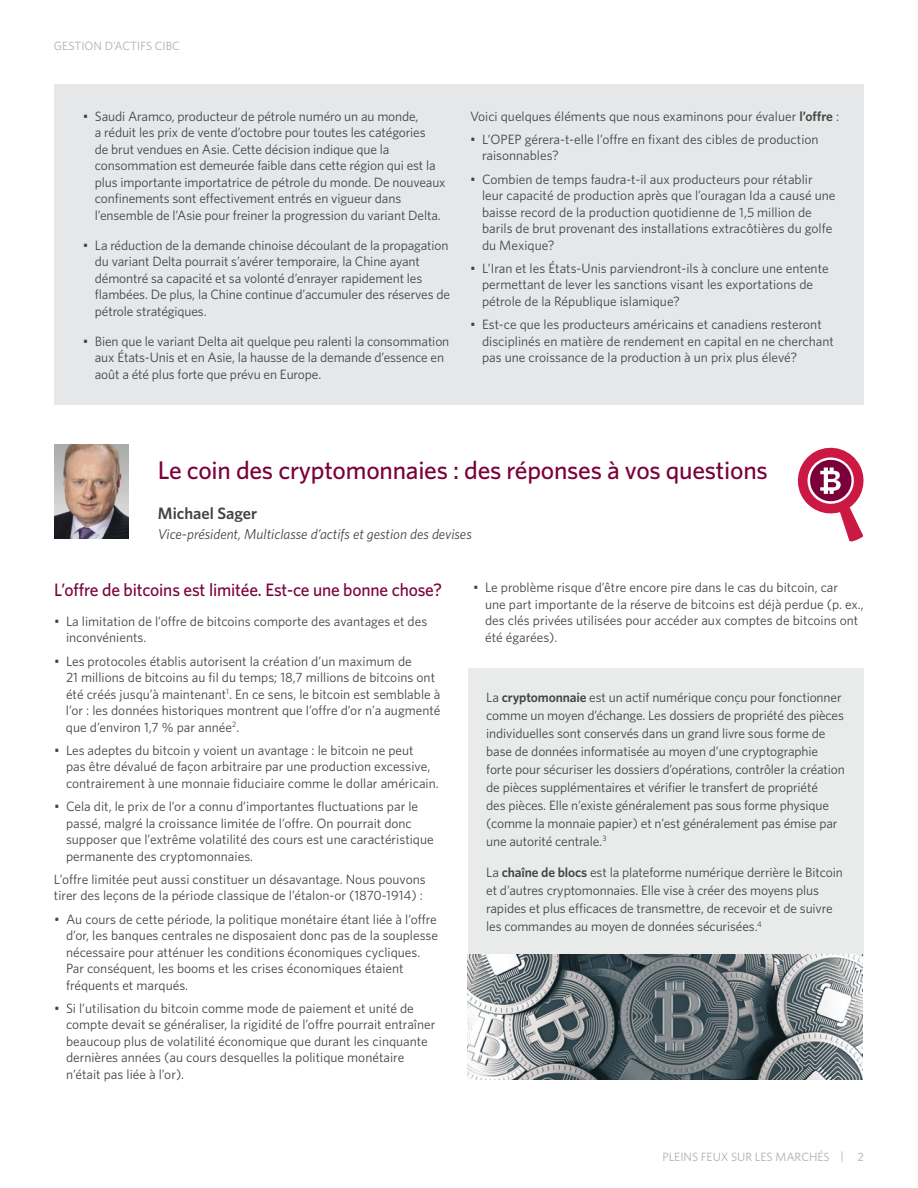
<style>
.page{position:relative;width:918px;height:1188px;background:#fff}
.page>*{position:absolute;margin:0;border:0;box-sizing:border-box;transform-origin:0 0}
.Subheader_H2{font:500 25.5px "Whitney";letter-spacing:-.01em;color:#7b003a}
.Subheader_H3{font:500 18px "Whitney";letter-spacing:-.01em;color:#7b003a}
.Body_P{font:600 16.5px "Whitney";color:#434444}
.Body_P-2{font:italic 14.25px "Whitney";color:#434444}
.Body_P-3{font:13.5px/16.5px "Whitney";color:#434444}
.t1{font:12px "Whitney";color:#acaeb1}
.s1{font-weight:600}
</style>
<div class="page">
<div style="left:54px;top:84px;width:810px;height:321px;background:#e6e7e8"></div>
<img style="left:54px;top:444px;width:75px;height:95px">
<svg style="left:798px;top:448px;width:66px;height:94px"></svg>
<div style="left:468px;top:668px;width:396px;height:290px;background:#e9ebea"></div>
<img style="left:468px;top:955px;width:395px;height:125px">
<p class="t1" style="left:54px;top:38px;width:127px">GESTION D’ACTIFS CIBC</p>
<p class="Body_P-3" style="left:95px;top:107px;width:352px;text-indent:-12px">• Saudi Aramco, producteur de pétrole numéro un au monde,<br>a réduit les prix de vente d’octobre pour toutes les catégories<br>de brut vendues en Asie. Cette décision indique que la consommation est demeurée faible dans cette région qui est la plus importante importatrice de pétrole du monde. De nouveaux confinements sont effectivement entrés en vigueur dans l’ensemble de l’Asie pour freiner la progression du variant Delta.</p>
<p class="Body_P-3" style="left:95px;top:236px;width:357px;text-indent:-12px">• La réduction de la demande chinoise découlant de la propagation du variant Delta pourrait s’avérer temporaire, la Chine ayant démontré sa capacité et sa volonté d’enrayer rapidement les flambées. De plus, la Chine continue d’accumuler des réserves de pétrole stratégiques.</p>
<p class="Body_P-3" style="left:95px;top:332px;width:356px;text-indent:-12px">• Bien que le variant Delta ait quelque peu ralenti la consommation aux États-Unis et en Asie, la hausse de la demande d’essence en août a été plus forte que prévu en Europe.</p>
<p class="Body_P-3" style="left:470px;top:107px;width:371px">Voici quelques éléments que nous examinons pour évaluer <span class="s1">l’offre</span> :</p>
<p class="Body_P-3" style="left:482px;top:131px;width:338px;text-indent:-12px">• L’OPEP gérera-t-elle l’offre en fixant des cibles de production raisonnables?</p>
<p class="Body_P-3" style="left:482px;top:170px;width:355px;text-indent:-12px">• Combien de temps faudra-t-il aux producteurs pour rétablir leur capacité de production après que l’ouragan Ida a causé une baisse record de la production quotidienne de 1,5 million de barils de brut provenant des installations extracôtières du golfe du Mexique?</p>
<p class="Body_P-3" style="left:482px;top:260px;width:348px;text-indent:-12px">• L’Iran et les États-Unis parviendront-ils à conclure une entente permettant de lever les sanctions visant les exportations de pétrole de la République islamique?</p>
<p class="Body_P-3" style="left:482px;top:316px;width:354px;text-indent:-12px">• Est-ce que les producteurs américains et canadiens resteront disciplinés en matière de rendement en capital en ne cherchant pas une croissance de la production à un prix plus élevé?</p>
<h2 class="Subheader_H2" style="left:158px;top:454px;width:611px">Le coin des cryptomonnaies : des réponses à vos questions</h2>
<p class="Body_P" style="left:158px;top:503px;width:101px">Michael Sager</p>
<p class="Body_P-2" style="left:158px;top:524px;width:315px">Vice-président, Multiclasse d’actifs et gestion des devises</p>
<h3 class="Subheader_H3" style="left:54px;top:578px;width:390px">L’offre de bitcoins est limitée. Est-ce une bonne chose?</h3>
<p class="Body_P-3" style="left:66px;top:613px;width:363px;text-indent:-12px">• La limitation de l’offre de bitcoins comporte des avantages et des inconvénients.</p>
<p class="Body_P-3" style="left:66px;top:652px;width:376px;text-indent:-12px">• Les protocoles établis autorisent la création d’un maximum de<br>21 millions de bitcoins au fil du temps; 18,7 millions de bitcoins ont été créés jusqu’à maintenant<sup>1</sup>. En ce sens, le bitcoin est semblable à l’or : les données historiques montrent que l’offre d’or n’a augmenté que d’environ 1,7 % par année<sup>2</sup>.</p>
<p class="Body_P-3" style="left:66px;top:742px;width:374px;text-indent:-12px">• Les adeptes du bitcoin y voient un avantage : le bitcoin ne peut<br>pas être dévalué de façon arbitraire par une production excessive, contrairement à une monnaie fiduciaire comme le dollar américain.</p>
<p class="Body_P-3" style="left:66px;top:798px;width:369px;text-indent:-12px">• Cela dit, le prix de l’or a connu d’importantes fluctuations par le passé, malgré la croissance limitée de l’offre. On pourrait donc supposer que l’extrême volatilité des cours est une caractéristique permanente des cryptomonnaies.</p>
<p class="Body_P-3" style="left:54px;top:871px;width:373px">L’offre limitée peut aussi constituer un désavantage. Nous pouvons tirer des leçons de la période classique de l’étalon-or (1870-1914) :</p>
<p class="Body_P-3" style="left:66px;top:910px;width:374px;text-indent:-12px">• Au cours de cette période, la politique monétaire étant liée à l’offre d’or, les banques centrales ne disposaient donc pas de la souplesse nécessaire pour atténuer les conditions économiques cycliques.<br>Par conséquent, les booms et les crises économiques étaient fréquents et marqués.</p>
<p class="Body_P-3" style="left:66px;top:1000px;width:371px;text-indent:-12px">• Si l’utilisation du bitcoin comme mode de paiement et unité de compte devait se généraliser, la rigidité de l’offre pourrait entraîner beaucoup plus de volatilité économique que durant les cinquante dernières années (au cours desquelles la politique monétaire n’était pas liée à l’or).</p>
<p class="Body_P-3" style="left:485px;top:579px;width:380px;text-indent:-12px">• Le problème risque d’être encore pire dans le cas du bitcoin, car<br>une part importante de la réserve de bitcoins est déjà perdue (p. ex., des clés privées utilisées pour accéder aux comptes de bitcoins ont été égarées).</p>
<p class="Body_P-3" style="left:486px;top:688px;width:360px;line-height:18px">La <span class="s1">cryptomonnaie</span> est un actif numérique conçu pour fonctionner comme un moyen d’échange. Les dossiers de propriété des pièces individuelles sont conservés dans un grand livre sous forme de base de données informatisée au moyen d’une cryptographie forte pour sécuriser les dossiers d’opérations, contrôler la création de pièces supplémentaires et vérifier le transfert de propriété<br>des pièces. Elle n’existe généralement pas sous forme physique (comme la monnaie papier) et n’est généralement pas émise par une autorité centrale.<sup>3</sup></p>
<p class="Body_P-3" style="left:486px;top:863px;width:358px;line-height:18px">La <span class="s1">chaîne de blocs</span> est la plateforme numérique derrière le Bitcoin et d’autres cryptomonnaies. Elle vise à créer des moyens plus rapides et plus efficaces de transmettre, de recevoir et de suivre les commandes au moyen de données sécurisées.<sup>4</sup></p>
<p class="t1" style="left:662px;top:1149px;width:203px">PLEINS FEUX SUR LES MARCHÉS | 2</p>
</div>
